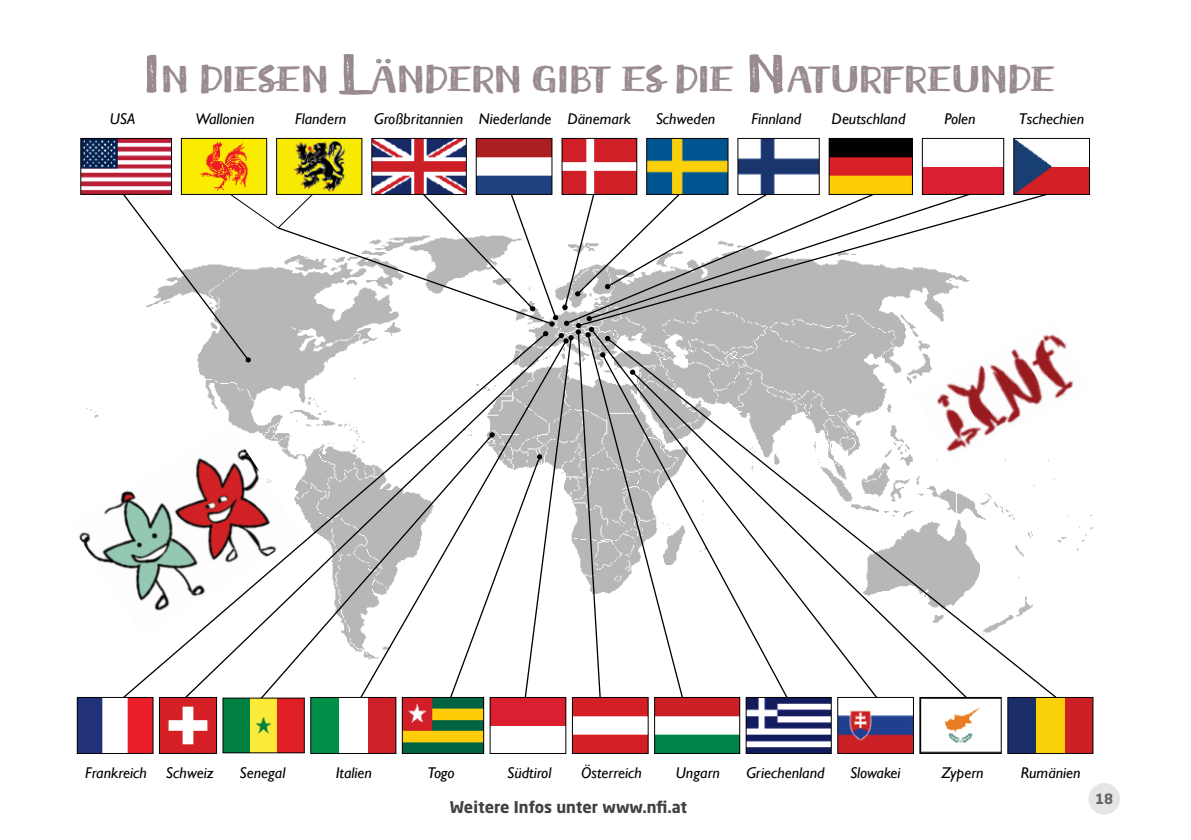
<style>
.page{position:relative;width:1191px;height:840px;background:#fff}
.page>*{position:absolute;margin:0;border:0;box-sizing:border-box;transform-origin:0 0}
.t1{font:42px "Meltow Brush Rust";letter-spacing:-.02em;color:#988a8d}
.t2{font:700 16px "Neo Sans Pro";color:#414042}
.t3{font:italic 15.6px "Gill Sans";color:#000}
.t4{font:700 14px "Neo Sans Pro";color:#636466}
.s1{font-size:60px}
</style>
<div class="page">
<div style="left:1088px;top:782px;width:31px;height:32px;background:#e4e5e6;border-radius:50%"></div>
<svg style="left:774px;top:192px;width:273px;height:135px"></svg>
<img style="left:916px;top:322px;width:158px;height:76px">
<svg style="left:879px;top:336px;width:179px;height:363px"></svg>
<svg style="left:774px;top:327px;width:105px;height:372px"></svg>
<svg style="left:123px;top:188px;width:651px;height:511px"></svg>
<img style="left:312px;top:698px;width:82px;height:53px">
<div style="left:310px;top:696px;width:86px;height:57px;border:1px solid #000"></div>
<img style="left:404px;top:698px;width:78px;height:53px">
<div style="left:402px;top:696px;width:82px;height:57px;border:1px solid #000"></div>
<img style="left:224px;top:699px;width:79px;height:51px">
<div style="left:222px;top:697px;width:83px;height:55px;border:1px solid #000"></div>
<img style="left:79px;top:698px;width:72px;height:53px">
<div style="left:77px;top:696px;width:76px;height:57px;border:1px solid #000"></div>
<img style="left:574px;top:698px;width:72px;height:53px">
<div style="left:572px;top:696px;width:76px;height:57px;border:1px solid #000"></div>
<img style="left:839px;top:698px;width:73px;height:53px">
<div style="left:837px;top:696px;width:77px;height:57px;border:1px solid #000"></div>
<img style="left:1009px;top:698px;width:82px;height:53px">
<div style="left:1007px;top:696px;width:86px;height:57px;border:1px solid #000"></div>
<img style="left:656px;top:698px;width:82px;height:53px">
<div style="left:654px;top:696px;width:86px;height:57px;border:1px solid #000"></div>
<img style="left:921px;top:698px;width:78px;height:53px">
<div style="left:919px;top:696px;width:82px;height:57px;border:1px solid #000"></div>
<img style="left:747px;top:698px;width:82px;height:53px">
<div style="left:745px;top:696px;width:86px;height:57px;border:1px solid #000"></div>
<img style="left:161px;top:698px;width:54px;height:53px">
<div style="left:159px;top:696px;width:58px;height:57px;border:1px solid #000"></div>
<div style="left:491px;top:698px;width:73px;height:28px;background:#db1e30"></div>
<img style="left:830px;top:140px;width:81px;height:53px">
<div style="left:828px;top:138px;width:85px;height:57px;border:1px solid #000"></div>
<img style="left:563px;top:140px;width:72px;height:53px">
<div style="left:561px;top:138px;width:76px;height:57px;border:1px solid #000"></div>
<img style="left:183px;top:140px;width:82px;height:53px">
<div style="left:181px;top:138px;width:86px;height:57px;border:1px solid #000"></div>
<img style="left:278px;top:140px;width:82px;height:53px">
<div style="left:276px;top:138px;width:86px;height:57px;border:1px solid #000"></div>
<img style="left:373px;top:140px;width:92px;height:53px">
<div style="left:371px;top:138px;width:96px;height:57px;border:1px solid #000"></div>
<img style="left:478px;top:140px;width:72px;height:53px">
<div style="left:476px;top:138px;width:76px;height:57px;border:1px solid #000"></div>
<img style="left:648px;top:140px;width:78px;height:53px">
<div style="left:646px;top:138px;width:82px;height:57px;border:1px solid #000"></div>
<img style="left:739px;top:140px;width:78px;height:53px">
<div style="left:737px;top:138px;width:82px;height:57px;border:1px solid #000"></div>
<div style="left:924px;top:167px;width:78px;height:26px;background:#db1e30"></div>
<div style="left:922px;top:138px;width:82px;height:57px;border:1px solid #000"></div>
<img style="left:1015px;top:140px;width:73px;height:53px">
<div style="left:1013px;top:138px;width:77px;height:57px;border:1px solid #000"></div>
<img style="left:82px;top:140px;width:88px;height:53px">
<div style="left:80px;top:138px;width:92px;height:57px;border:1px solid #000"></div>
<img style="left:79px;top:426px;width:222px;height:208px">
<h1 class="t1" style="left:142px;top:54px;width:915px"><span class="s1">I</span> N DIESEN <span class="s1">L</span>ÄNDERN GIBT ES DIE <span class="s1">N</span> ATURFREUNDE</h1>
<p class="t3" style="left:110px;top:110px;width:27px">USA</p>
<p class="t3" style="left:195px;top:110px;width:60px">Wallonien</p>
<p class="t3" style="left:295px;top:110px;width:53px">Flandern</p>
<p class="t3" style="left:374px;top:110px;width:258px">Großbritannien Niederlande Dänemark</p>
<p class="t3" style="left:655px;top:110px;width:61px">Schweden</p>
<p class="t3" style="left:751px;top:110px;width:51px">Finnland</p>
<p class="t3" style="left:831px;top:110px;width:75px">Deutschland</p>
<p class="t3" style="left:944px;top:110px;width:33px">Polen</p>
<p class="t3" style="left:1018px;top:110px;width:67px">Tschechien</p>
<p class="t3" style="left:85px;top:762px;width:130px">Frankreich Schweiz</p>
<p class="t3" style="left:239px;top:762px;width:47px">Senegal</p>
<p class="t3" style="left:336px;top:762px;width:38px">Italien</p>
<p class="t3" style="left:427px;top:762px;width:29px">Togo</p>
<p class="t3" style="left:507px;top:762px;width:46px">Südtirol</p>
<p class="t3" style="left:581px;top:762px;width:62px">Österreich</p>
<p class="t3" style="left:676px;top:762px;width:45px">Ungarn</p>
<p class="t3" style="left:746px;top:762px;width:80px">Griechenland</p>
<p class="t3" style="left:850px;top:762px;width:52px">Slowakei</p>
<p class="t3" style="left:941px;top:762px;width:44px">Zypern</p>
<p class="t3" style="left:1020px;top:762px;width:61px">Rumänien</p>
<p class="t2" style="left:450px;top:796px;width:239px">Weitere Infos unter www.nfi.at</p>
<p class="t4" style="left:1095px;top:789px;width:20px">18</p>
</div>
